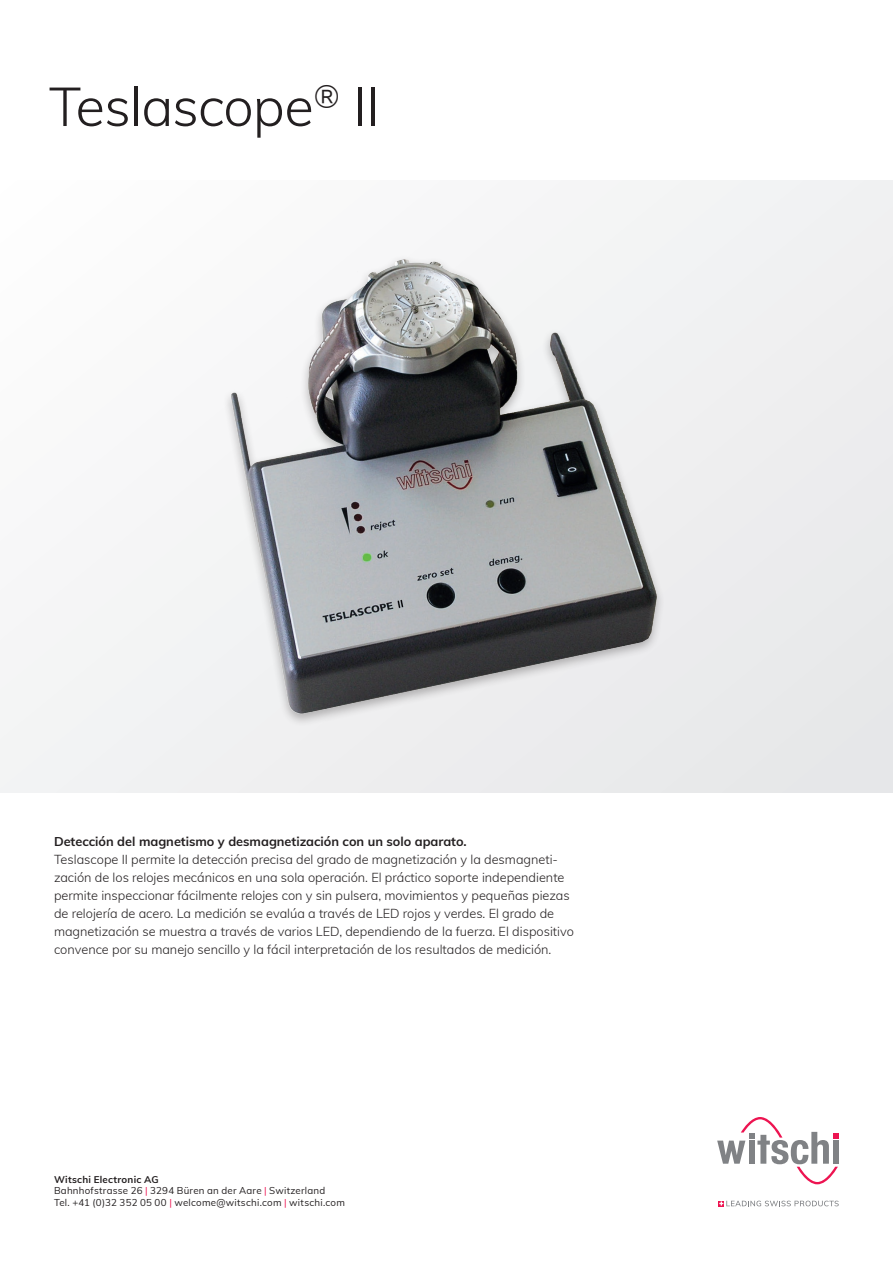
<style>
.page{position:relative;width:893px;height:1263px;background:#fff}
.page>*{position:absolute;margin:0;border:0;box-sizing:border-box;transform-origin:0 0}
.t1{font:300 54px "Muli";letter-spacing:-.015em;color:#231f20}
.t2{font:300 12.75px/18px "Muli";color:#231f20}
.t3{font:700 12.75px "Muli";color:#231f20}
.t4{font:9.75px/11.7px "Muli";letter-spacing:.025em;color:#231f20}
.s1{font-weight:700}
.s2{color:#ed1451}
</style>
<div class="page">
<div style="left:0;top:180px;width:893px;height:612px;background:#f1f2f3"></div>
<img style="left:228px;top:259px;width:435px;height:459px">
<svg style="left:719px;top:1201px;width:120px;height:5px"></svg>
<svg style="left:717px;top:1117px;width:122px;height:67px"></svg>
<h1 class="t1" style="left:49px;top:67px;width:332px">Teslascope<sup>®</sup> II</h1>
<p class="t3" style="left:54px;top:832px;width:414px">Detección del magnetismo y desmagnetización con un solo aparato.</p>
<p class="t2" style="left:54px;top:850px;width:521px">Teslascope II permite la detección precisa del grado de magnetización y la desmagneti&shy;zación de los relojes mecánicos en una sola operación. El práctico soporte independiente permite inspeccionar fácilmente relojes con y sin pulsera, movimientos y pequeñas piezas de relojería de acero. La medición se evalúa a través de LED rojos y verdes. El grado de magnetización se muestra a través de varios LED, dependiendo de la fuerza. El dispositivo convence por su manejo sencillo y la fácil interpretación de los resultados de medición.</p>
<p class="t4" style="left:54px;top:1173px;width:292px"><span class="s1">Witschi Electronic AG<br></span>Bahnhofstrasse 26 <span class="s2">|</span> 3294 Büren an der Aare <span class="s2">|</span> Switzerland<br>Tel. +41 (0)32 352 05 00 <span class="s2">|</span> welcome@witschi.com <span class="s2">|</span> witschi.com</p>
</div>
